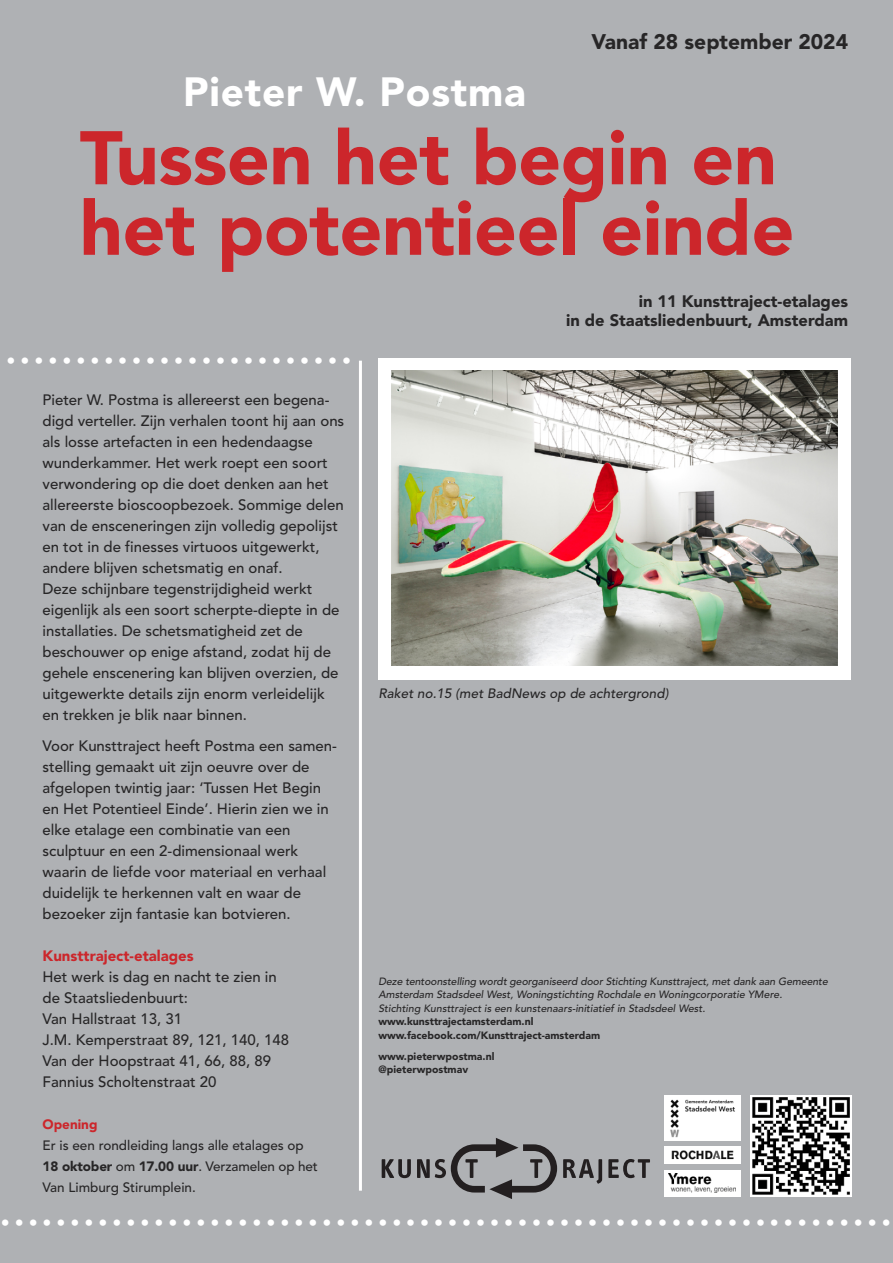
<style>
.page{position:relative;width:893px;height:1263px;background:#afb1b4}
.page>*{position:absolute;margin:0;border:0;box-sizing:border-box;transform-origin:0 0}
.t1{font:900 75px/70.5px "Avenir";letter-spacing:-.005em;color:#cc262b}
.t2{font:900 40.5px "Avenir";letter-spacing:.02em;color:#fff}
.t3{font:900 21px "Avenir";color:#272627}
.t4{font:500 18px "Avenir";color:#fff}
.t5{font:900 16.5px/19.5px "Avenir";color:#272627;text-align:right}
.t6{font:500 15px/21px "Avenir";color:#272627}
.t7{font:900 15px "Avenir";color:#cc262b}
.t8{font:500 13.5px/21px "Avenir";color:#272627}
.t9{font:italic 500 13.5px "Avenir";letter-spacing:.005em;color:#272627}
.t10{font:900 13.5px "Avenir";color:#cc262b}
.t11{font:italic 500 10.5px/13.5px "Avenir";color:#272627}
.t12{font:900 10.5px/13.5px "Avenir";color:#272627}
.s1{font-weight:900}
</style>
<div class="page">
<hr style="left:359px;top:361px;width:3px;height:830px;background:#fff">
<div style="left:378px;top:358px;width:472px;height:321px;background:#fff"></div>
<img style="left:391px;top:371px;width:447px;height:294px">
<img style="left:750px;top:1095px;width:101px;height:101px">
<svg style="left:382px;top:1159px;width:29px;height:19px"></svg>
<svg style="left:417px;top:1138px;width:140px;height:61px"></svg>
<svg style="left:563px;top:1159px;width:39px;height:25px"></svg>
<svg style="left:608px;top:1159px;width:42px;height:19px"></svg>
<img style="left:664px;top:1095px;width:77px;height:45px">
<div style="left:664px;top:1146px;width:77px;height:17px;background:#fff"></div>
<img style="left:671px;top:1150px;width:63px;height:10px">
<div style="left:664px;top:1170px;width:77px;height:26px;background:#fff"></div>
<img style="left:669px;top:1174px;width:67px;height:18px">
<h3 class="t3" style="left:591px;top:33px;width:258px">Vanaf 28 september 2024</h3>
<h2 class="t2" style="left:183px;top:76px;width:344px">Pieter W. Postma</h2>
<h1 class="t1" style="left:80px;top:129px;width:716px">Tussen het begin en het potentieel einde</h1>
<p class="t4" style="left:6px;top:353px;width:346px">•••••••••••••••••••••••••</p>
<p class="t6" style="left:43px;top:390px;width:303px">Pieter W. Postma is allereerst een begena&shy;digd verteller. Zijn verhalen toont hij aan ons als losse artefacten in een hedendaagse wunderkammer. Het werk roept een soort verwondering op die doet denken aan het allereerste bioscoopbezoek. Sommige delen van de ensceneringen zijn volledig gepolijst en tot in de finesses virtuoos uitgewerkt, andere blijven schetsmatig en onaf.<br>Deze schijnbare tegenstrijdigheid werkt eigenlijk als een soort scherpte-diepte in de installaties. De schetsmatigheid zet de beschouwer op enige afstand, zodat hij de gehele enscenering kan blijven overzien, de uitgewerkte details zijn enorm verleidelijk en trekken je blik naar binnen.</p>
<p class="t6" style="left:43px;top:737px;width:296px">Voor Kunsttraject heeft Postma een samen&shy;stelling gemaakt uit zijn oeuvre over de afgelopen twintig jaar: ‘Tussen Het Begin en Het Potentieel Einde’. Hierin zien we in elke etalage een combinatie van een sculptuur en een 2-dimensionaal werk waarin de liefde voor materiaal en verhaal duidelijk te herkennen valt en waar de bezoeker zijn fantasie kan botvieren.</p>
<p class="t7" style="left:43px;top:950px;width:153px">Kunsttraject-etalages</p>
<p class="t6" style="left:43px;top:968px;width:248px">Het werk is dag en nacht te zien in de Staatsliedenbuurt:<br>Van Hallstraat 13, 31<br>J.M. Kemperstraat 89, 121, 140, 148<br>Van der Hoopstraat 41, 66, 88, 89<br>Fannius Scholtenstraat 20</p>
<p class="t10" style="left:43px;top:1119px;width:56px">Opening</p>
<p class="t8" style="left:43px;top:1136px;width:277px">Er is een rondleiding langs alle etalages op<br><span class="s1">18 oktober</span> om <span class="s1">17.00 uur</span>. Verzamelen op het<br>Van Limburg Stirumplein.</p>
<p class="t5" style="left:566px;top:293px;width:283px">in 11 Kunsttraject-etalages<br>in de Staatsliedenbuurt, Amsterdam</p>
<p class="t9" style="left:378px;top:687px;width:292px">Raket no.15 (met BadNews op de achtergrond)</p>
<p class="t11" style="left:378px;top:975px;width:451px">Deze tentoonstelling wordt georganiseerd door Stichting Kunsttraject, met dank aan Gemeente<br>Amsterdam Stadsdeel West, Woningstichting Rochdale en Woningcorporatie YMere.<br>Stichting Kunsttraject is een kunstenaars-initiatief in Stadsdeel West.</p>
<p class="t12" style="left:378px;top:1016px;width:223px">www.kunsttrajectamsterdam.nl www.facebook.com/Kunsttraject-amsterdam</p>
<p class="t12" style="left:378px;top:1050px;width:117px">www.pieterwpostma.nl @pieterwpostmav</p>
<p class="t4" style="left:1px;top:1215px;width:892px">••••••••••••••••••••••••••••••••••••••••••••••••••••••••••••••••</p>
</div>
